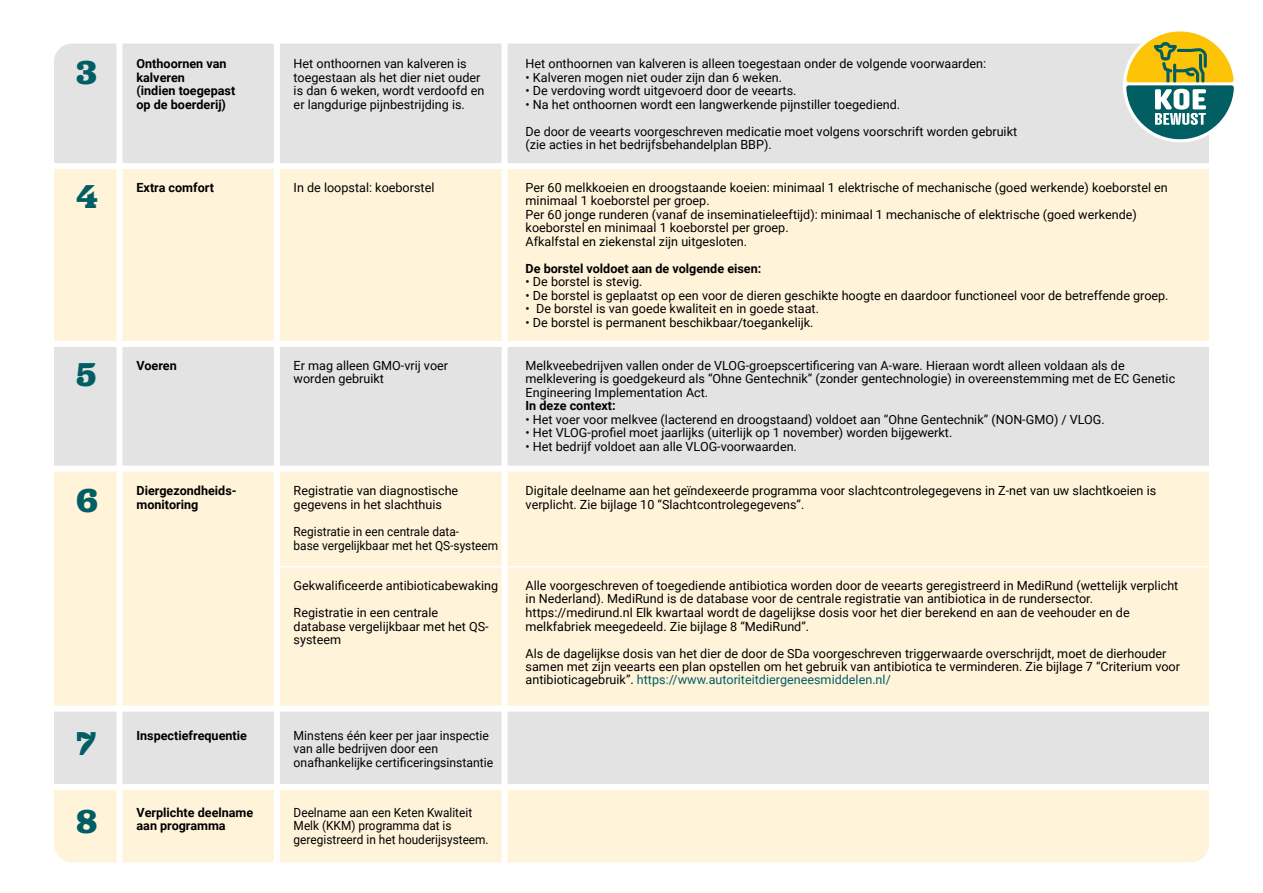
<style>
.page{position:relative;width:1263px;height:893px;background:#fff}
.page>*{position:absolute;margin:0;border:0;box-sizing:border-box;transform-origin:0 0}
.t1{font:700 34.5px "Jubilat";color:#005e64}
.t2{font:12.6px/13.5px "Roboto";color:#000}
.t3{font:700 12.6px/13.5px "Roboto";color:#000}
.t4{font:12.6px/13.5px "Roboto";color:#000;scale:.94 1}
.s1{color:#005e64}
</style>
<div class="page">
<div style="left:54px;top:44px;width:1155px;height:119px;background:#e3e3e3"></div>
<div style="left:54px;top:166px;width:1155px;height:178px;background:#fff3da"></div>
<div style="left:54px;top:469px;width:1155px;height:243px;background:#fff3da"></div>
<div style="left:54px;top:347px;width:1155px;height:122px;background:#e3e3e3"></div>
<div style="left:54px;top:709px;width:1155px;height:78px;background:#e3e3e3"></div>
<div style="left:54px;top:790px;width:1155px;height:72px;background:#fff3da"></div>
<div style="left:116px;top:38px;width:6px;height:843px;background:#fff"></div>
<div style="left:274px;top:38px;width:6px;height:855px;background:#fff"></div>
<div style="left:502px;top:38px;width:6px;height:843px;background:#fff"></div>
<hr style="left:280px;top:566px;width:929px;height:2px;background:#fff">
<div style="left:0;top:163px;width:1217px;height:6px;background:#fff"></div>
<div style="left:0;top:466px;width:1217px;height:6px;background:#fff"></div>
<div style="left:0;top:706px;width:1217px;height:6px;background:#fff"></div>
<div style="left:0;top:784px;width:1217px;height:6px;background:#fff"></div>
<div style="left:0;top:341px;width:1217px;height:6px;background:#fff"></div>
<div style="left:1123px;top:28px;width:114px;height:114px;background:#fff;border-radius:50%"></div>
<svg style="left:1126px;top:31px;width:108px;height:108px"></svg>
<h1 class="t1" style="left:77px;top:50px;width:22px">3</h1>
<h1 class="t1" style="left:77px;top:174px;width:23px">4</h1>
<p class="t3" style="left:136px;top:56px;width:100px">Onthoornen van kalveren<br>(indien toegepast op de boerderij)</p>
<p class="t3" style="left:136px;top:180px;width:79px">Extra comfort</p>
<p class="t2" style="left:294px;top:56px;width:192px">Het onthoornen van kalveren is toegestaan als het dier niet ouder is dan 6 weken, wordt verdoofd en er langdurige pijnbestrijding is.</p>
<p class="t2" style="left:294px;top:180px;width:142px">In de loopstal: koeborstel</p>
<p class="t2" style="left:526px;top:56px;width:462px">Het onthoornen van kalveren is alleen toegestaan onder de volgende voorwaarden:</p>
<p class="t2" style="left:526px;top:70px;width:258px">• Kalveren mogen niet ouder zijn dan 6 weken.</p>
<p class="t2" style="left:526px;top:83px;width:272px">• De verdoving wordt uitgevoerd door de veearts.</p>
<p class="t2" style="left:526px;top:90px;width:493px;line-height:27px">• Na het onthoornen wordt een langwerkende pijnstiller toegediend.<br>De door de veearts voorgeschreven medicatie moet volgens voorschrift worden gebruikt</p>
<p class="t2" style="left:526px;top:137px;width:248px">(zie acties in het bedrijfsbehandelplan BBP).</p>
<p class="t2" style="left:526px;top:180px;width:644px">Per 60 melkkoeien en droogstaande koeien: minimaal 1 elektrische of mechanische (goed werkende) koeborstel en minimaal 1 koeborstel per groep.<br>Per 60 jonge runderen (vanaf de inseminatieleeftijd): minimaal 1 mechanische of elektrische (goed werkende) koeborstel en minimaal 1 koeborstel per groep.<br>Afkalfstal en ziekenstal zijn uitgesloten.</p>
<p class="t3" style="left:526px;top:261px;width:237px">De borstel voldoet aan de volgende eisen:</p>
<p class="t2" style="left:526px;top:274px;width:118px">• De borstel is stevig.</p>
<p class="t2" style="left:526px;top:288px;width:644px">• De borstel is geplaatst op een voor de dieren geschikte hoogte en daardoor functioneel voor de betreffende groep.</p>
<p class="t2" style="left:526px;top:301px;width:295px">• De borstel is van goede kwaliteit en in goede staat.</p>
<p class="t2" style="left:526px;top:315px;width:289px">• De borstel is permanent beschikbaar/toegankelijk.</p>
<h1 class="t1" style="left:77px;top:352px;width:21px">5</h1>
<p class="t3" style="left:136px;top:358px;width:42px">Voeren</p>
<p class="t2" style="left:294px;top:358px;width:156px">Er mag alleen GMO-vrij voer worden gebruikt</p>
<p class="t2" style="left:526px;top:358px;width:651px">Melkveebedrijven vallen onder de VLOG-groepscertificering van A-ware. Hieraan wordt alleen voldaan als de melklevering is goedgekeurd als “Ohne Gentechnik” (zonder gentechnologie) in overeenstemming met de EC Genetic<br>Engineering Implementation Act.</p>
<p class="t3" style="left:526px;top:398px;width:92px">In deze context:</p>
<p class="t2" style="left:526px;top:412px;width:581px">• Het voer voor melkvee (lacterend en droogstaand) voldoet aan “Ohne Gentechnik” (NON-GMO) / VLOG.</p>
<p class="t2" style="left:526px;top:425px;width:428px">• Het VLOG-profiel moet jaarlijks (uiterlijk op 1 november) worden bijgewerkt.</p>
<p class="t2" style="left:526px;top:439px;width:273px">• Het bedrijf voldoet aan alle VLOG-voorwaarden.</p>
<h1 class="t1" style="left:77px;top:478px;width:23px">6</h1>
<p class="t3" style="left:136px;top:484px;width:102px">Diergezondheids&shy;monitoring</p>
<p class="t2" style="left:294px;top:484px;width:166px">Registratie van diagnostische gegevens in het slachthuis</p>
<p class="t4" style="left:294px;top:524px;width:219px">Registratie in een centrale data-<br>base vergelijkbaar met het QS-systeem</p>
<p class="t2" style="left:294px;top:572px;width:206px;line-height:27px">Gekwalificeerde antibioticabewaking<br>Registratie in een centrale</p>
<p class="t2" style="left:294px;top:619px;width:197px">database vergelijkbaar met het QS&shy;systeem</p>
<p class="t2" style="left:526px;top:484px;width:632px">Digitale deelname aan het geïndexeerde programma voor slachtcontrolegegevens in Z-net van uw slachtkoeien is verplicht. Zie bijlage 10 “Slachtcontrolegegevens”.</p>
<p class="t2" style="left:526px;top:578px;width:654px">Alle voorgeschreven of toegediende antibiotica worden door de veearts geregistreerd in MediRund (wettelijk verplicht in Nederland). MediRund is de database voor de centrale registratie van antibiotica in de rundersector. https://medirund.nl Elk kwartaal wordt de dagelijkse dosis voor het dier berekend en aan de veehouder en de melkfabriek meegedeeld. Zie bijlage 8 “MediRund”.</p>
<p class="t2" style="left:526px;top:646px;width:656px">Als de dagelijkse dosis van het dier de door de SDa voorgeschreven triggerwaarde overschrijdt, moet de dierhouder samen met zijn veearts een plan opstellen om het gebruik van antibiotica te verminderen. Zie bijlage 7 “Criterium voor antibioticagebruik”. <span class="s1">https://www.autoriteitdiergeneesmiddelen.nl/</span></p>
<h1 class="t1" style="left:77px;top:721px;width:21px">7</h1>
<h1 class="t1" style="left:77px;top:799px;width:22px">8</h1>
<p class="t3" style="left:136px;top:728px;width:112px">Inspectiefrequentie</p>
<p class="t3" style="left:136px;top:805px;width:118px">Verplichte deelname aan programma</p>
<p class="t2" style="left:294px;top:728px;width:201px">Minstens één keer per jaar inspectie van alle bedrijven door een onafhankelijke certificeringsinstantie</p>
<p class="t4" style="left:294px;top:805px;width:209px">Deelname aan een Keten Kwaliteit<br>Melk (KKM) programma dat is geregistreerd in het houderijsysteem.</p>
</div>
